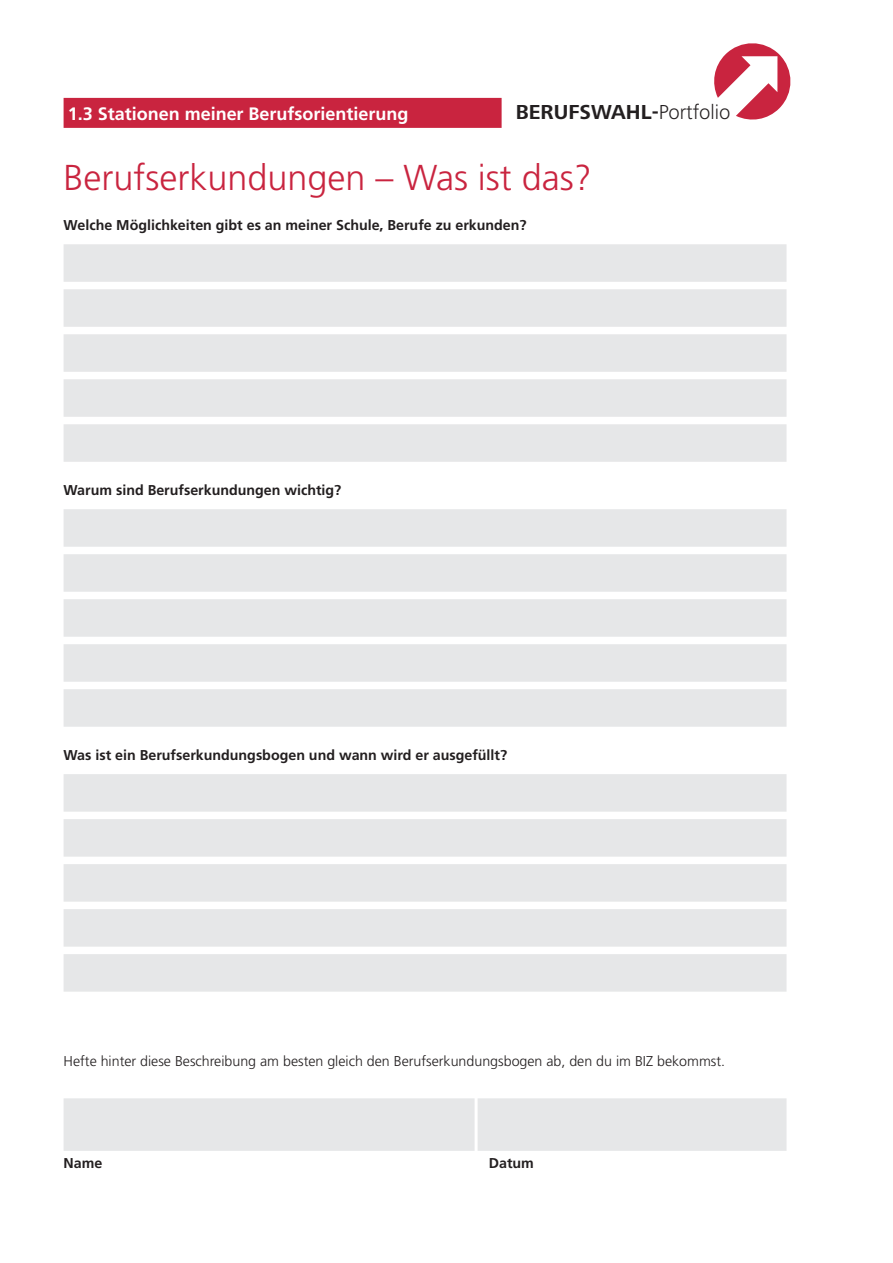
<style>
.page{position:relative;width:893px;height:1263px;background:#fff}
.page>*{position:absolute;margin:0;border:0;box-sizing:border-box;transform-origin:0 0}
.t1{font:300 36px "Frutiger";color:#c9243f}
.t2{font:700 21px "Frutiger Next Pro";color:#231f20}
.t3{font:700 18px "Frutiger";color:#fff}
.t4{font:700 14.25px "Frutiger";color:#231f20}
.t5{font:300 14.25px "Frutiger";color:#231f20}
.s1{font-weight:300}
</style>
<div class="page">
<div style="left:64px;top:244px;width:722px;height:38px;background:#e6e7e8"></div>
<div style="left:64px;top:289px;width:722px;height:38px;background:#e6e7e8"></div>
<div style="left:64px;top:334px;width:722px;height:38px;background:#e6e7e8"></div>
<div style="left:64px;top:379px;width:722px;height:38px;background:#e6e7e8"></div>
<div style="left:64px;top:424px;width:722px;height:38px;background:#e6e7e8"></div>
<div style="left:64px;top:509px;width:722px;height:38px;background:#e6e7e8"></div>
<div style="left:64px;top:554px;width:722px;height:38px;background:#e6e7e8"></div>
<div style="left:64px;top:599px;width:722px;height:38px;background:#e6e7e8"></div>
<div style="left:64px;top:644px;width:722px;height:38px;background:#e6e7e8"></div>
<div style="left:64px;top:689px;width:722px;height:38px;background:#e6e7e8"></div>
<div style="left:64px;top:774px;width:722px;height:38px;background:#e6e7e8"></div>
<div style="left:64px;top:819px;width:722px;height:38px;background:#e6e7e8"></div>
<div style="left:64px;top:864px;width:722px;height:38px;background:#e6e7e8"></div>
<div style="left:64px;top:909px;width:722px;height:38px;background:#e6e7e8"></div>
<div style="left:64px;top:954px;width:722px;height:38px;background:#e6e7e8"></div>
<div style="left:64px;top:1098px;width:722px;height:53px;background:#e6e7e8"></div>
<div style="left:64px;top:98px;width:438px;height:30px;background:#c9243f"></div>
<hr style="left:475px;top:1095px;width:3px;height:66px;background:#fff">
<p class="t3" style="left:68px;top:107px;width:342px">1.3 Stationen meiner Berufsorientierung</p>
<h2 class="t2" style="left:516px;top:99px;width:216px">BERUFSWAHL-<span class="s1">Portfolio</span></h2>
<h1 class="t1" style="left:64px;top:163px;width:530px">Berufserkundungen – Was ist das?</h1>
<p class="t4" style="left:64px;top:220px;width:465px">Welche Möglichkeiten gibt es an meiner Schule, Berufe zu erkunden?</p>
<p class="t4" style="left:64px;top:485px;width:279px">Warum sind Berufserkundungen wichtig?</p>
<p class="t4" style="left:64px;top:750px;width:445px">Was ist ein Berufserkundungsbogen und wann wird er ausgefüllt?</p>
<p class="t5" style="left:64px;top:1055px;width:663px">Hefte hinter diese Beschreibung am besten gleich den Berufserkundungsbogen ab, den du im BIZ bekommst.</p>
<p class="t4" style="left:64px;top:1157px;width:40px">Name</p>
<p class="t4" style="left:489px;top:1157px;width:47px">Datum</p>
</div>
